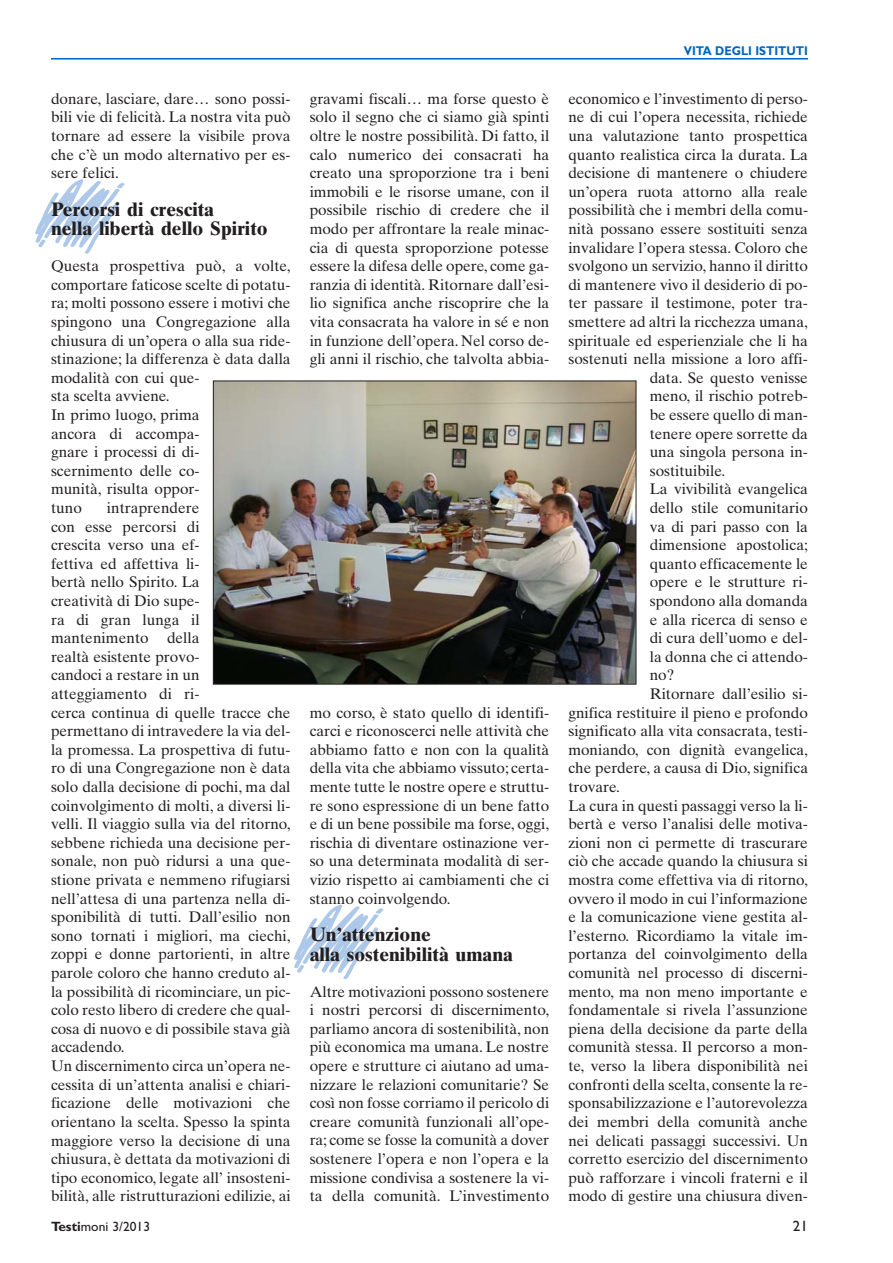
<style>
.page{position:relative;width:893px;height:1263px;background:#fff}
.page>*{position:absolute;margin:0;border:0;box-sizing:border-box;transform-origin:0 0}
.t1{font:700 19.5px/19.5px "Times Ten";color:#231f20}
.t2{font:15.3px/18.6px "Times Ten";color:#231f20;text-align:justify}
.t3{font:15px "Gill Sans";color:#231f20}
.t4{font:13.5px "Gill Sans";color:#231f20}
.t5{font:700 12.75px "Gill Sans";color:#0065bd;scale:.9 1}
.s1{font-weight:700}
</style>
<div class="page">
<hr style="left:51px;top:58px;width:757px;height:2px;background:#0065bd">
<img style="left:215px;top:383px;width:419px;height:299px">
<div style="left:213px;top:381px;width:423px;height:303px;border:1px solid #231f20"></div>
<p class="t2" style="left:51px;top:91px;width:241px">donare, lasciare, dare… sono possi&shy;bili vie di felicità. La nostra vita può tornare ad essere la visibile prova che c’è un modo alternativo per es&shy;sere felici.</p>
<p class="t1" style="left:51px;top:201px;width:218px">Percorsi di crescita<br>nella libertà dello Spirito</p>
<p class="t2" style="left:51px;top:258px;width:241px;text-align:left">Questa prospettiva può, a volte, comportare faticose scelte di potatu&shy;ra; molti possono essere i motivi che spingono una Congregazione alla chiusura di un’opera o alla sua ride&shy;stinazione; la differenza è data dalla modalità con cui que-<br>sta scelta avviene.<br>In primo luogo, prima<br>ancora di accompa-<br>gnare i processi di di-<br>scernimento delle co-<br>munità, risulta oppor-<br>tuno</p>
<p class="t2" style="left:51px;top:500px;width:241px;text-align:left;text-indent:56px">intraprendere<br>con esse percorsi di<br>crescita verso una ef-<br>fettiva ed affettiva li-<br>bertà nello Spirito. La<br>creatività di Dio supe-<br>ra di gran lunga il mantenimento della<br>realtà esistente provo-<br>candoci a restare in un atteggiamento di ri-<br>cerca continua di quelle tracce che permettano di intravedere la via del&shy;la promessa. La prospettiva di futu&shy;ro di una Congregazione non è data solo dalla decisione di pochi, ma dal coinvolgimento di molti, a diversi li&shy;velli. Il viaggio sulla via del ritorno, sebbene richieda una decisione per&shy;sonale, non può ridursi a una que&shy;stione privata e nemmeno rifugiarsi nell’attesa di una partenza nella di&shy;sponibilità di tutti. Dall’esilio non sono tornati i migliori, ma ciechi, zoppi e donne partorienti, in altre parole coloro che hanno creduto al&shy;la possibilità di ricominciare, un pic&shy;colo resto libero di credere che qual&shy;cosa di nuovo e di possibile stava già accadendo.<br>Un discernimento circa un’opera ne&shy;cessita di un’attenta analisi e chiari&shy;ficazione delle motivazioni che orientano la scelta. Spesso la spinta maggiore verso la decisione di una chiusura, è dettata da motivazioni di tipo economico, legate all’ insosteni&shy;bilità, alle ristrutturazioni edilizie, ai</p>
<p class="t2" style="left:310px;top:91px;width:241px">gravami fiscali… ma forse questo è solo il segno che ci siamo già spinti oltre le nostre possibilità. Di fatto, il calo numerico dei consacrati ha creato una sproporzione tra i beni immobili e le risorse umane, con il possibile rischio di credere che il modo per affrontare la reale minac&shy;cia di questa sproporzione potesse essere la difesa delle opere, come ga&shy;ranzia di identità. Ritornare dall’esi&shy;lio significa anche riscoprire che la vita consacrata ha valore in sé e non in funzione dell’opera. Nel corso de&shy;gli anni il rischio, che talvolta abbia-</p>
<p class="t2" style="left:310px;top:705px;width:241px">mo corso, è stato quello di identifi&shy;carci e riconoscerci nelle attività che abbiamo fatto e non con la qualità della vita che abbiamo vissuto; certa&shy;mente tutte le nostre opere e struttu&shy;re sono espressione di un bene fatto e di un bene possibile ma forse, oggi, rischia di diventare ostinazione ver&shy;so una determinata modalità di ser&shy;vizio rispetto ai cambiamenti che ci stanno coinvolgendo.</p>
<p class="t1" style="left:310px;top:927px;width:205px">Un’attenzione<br>alla sostenibilità umana</p>
<p class="t2" style="left:310px;top:984px;width:241px">Altre motivazioni possono sostenere i nostri percorsi di discernimento, parliamo ancora di sostenibilità, non più economica ma umana. Le nostre opere e strutture ci aiutano ad uma&shy;nizzare le relazioni comunitarie? Se così non fosse corriamo il pericolo di creare comunità funzionali all’ope&shy;ra; come se fosse la comunità a dover sostenere l’opera e non l’opera e la missione condivisa a sostenere la vi&shy;ta della comunità. L’investimento</p>
<p class="t5" style="left:684px;top:46px;width:139px">VITA DEGLI ISTITUTI</p>
<p class="t2" style="left:568px;top:91px;width:241px">economico e l’investimento di perso-</p>
<p class="t2" style="left:568px;top:109px;width:241px">ne di cui l’opera necessita, richiede</p>
<p class="t2" style="left:568px;top:128px;width:241px">una valutazione tanto prospettica</p>
<p class="t2" style="left:568px;top:147px;width:241px">quanto realistica circa la durata. La</p>
<p class="t2" style="left:568px;top:165px;width:241px">decisione di mantenere o chiudere</p>
<p class="t2" style="left:568px;top:184px;width:241px">un’opera ruota attorno alla reale</p>
<p class="t2" style="left:568px;top:202px;width:241px">possibilità che i membri della comu-</p>
<p class="t2" style="left:568px;top:221px;width:241px">nità possano essere sostituiti senza</p>
<p class="t2" style="left:568px;top:240px;width:241px">invalidare l’opera stessa. Coloro che</p>
<p class="t2" style="left:568px;top:258px;width:241px">svolgono un servizio, hanno il diritto</p>
<p class="t2" style="left:568px;top:277px;width:241px">di mantenere vivo il desiderio di po-</p>
<p class="t2" style="left:568px;top:295px;width:241px">ter passare il testimone, poter tra-</p>
<p class="t2" style="left:568px;top:314px;width:241px">smettere ad altri la ricchezza umana,</p>
<p class="t2" style="left:568px;top:333px;width:241px">spirituale ed esperienziale che li ha</p>
<p class="t2" style="left:568px;top:351px;width:241px">sostenuti nella missione a loro affi-</p>
<p class="t2" style="left:650px;top:370px;width:160px">data. Se questo venisse</p>
<p class="t2" style="left:650px;top:388px;width:160px">meno, il rischio potreb-</p>
<p class="t2" style="left:650px;top:407px;width:160px">be essere quello di man-</p>
<p class="t2" style="left:650px;top:426px;width:160px">tenere opere sorrette da</p>
<p class="t2" style="left:650px;top:444px;width:160px">una singola persona in-</p>
<p class="t2" style="left:650px;top:463px;width:77px">sostituibile.</p>
<p class="t2" style="left:650px;top:481px;width:160px">La vivibilità evangelica</p>
<p class="t2" style="left:650px;top:500px;width:160px">dello stile comunitario</p>
<p class="t2" style="left:650px;top:519px;width:160px">va di pari passo con la</p>
<p class="t2" style="left:650px;top:537px;width:160px">dimensione apostolica;</p>
<p class="t2" style="left:650px;top:556px;width:160px">quanto efficacemente le</p>
<p class="t2" style="left:650px;top:574px;width:160px">opere e le strutture ri-</p>
<p class="t2" style="left:650px;top:593px;width:160px">spondono alla domanda</p>
<p class="t2" style="left:650px;top:612px;width:160px">e alla ricerca di senso e</p>
<p class="t2" style="left:650px;top:630px;width:160px">di cura dell’uomo e del-</p>
<p class="t2" style="left:650px;top:649px;width:160px">la donna che ci attendo-</p>
<p class="t2" style="left:650px;top:667px;width:26px">no?</p>
<p class="t2" style="left:650px;top:686px;width:160px">Ritornare dall’esilio si-</p>
<p class="t2" style="left:568px;top:705px;width:241px">gnifica restituire il pieno e profondo</p>
<p class="t2" style="left:568px;top:723px;width:241px">significato alla vita consacrata, testi-</p>
<p class="t2" style="left:568px;top:742px;width:241px">moniando, con dignità evangelica,</p>
<p class="t2" style="left:568px;top:760px;width:241px">che perdere, a causa di Dio, significa</p>
<p class="t2" style="left:568px;top:779px;width:53px">trovare.</p>
<p class="t2" style="left:568px;top:798px;width:241px">La cura in questi passaggi verso la li-</p>
<p class="t2" style="left:568px;top:816px;width:241px">bertà e verso l’analisi delle motiva-</p>
<p class="t2" style="left:568px;top:835px;width:241px">zioni non ci permette di trascurare</p>
<p class="t2" style="left:568px;top:853px;width:241px">ciò che accade quando la chiusura si</p>
<p class="t2" style="left:568px;top:872px;width:241px">mostra come effettiva via di ritorno,</p>
<p class="t2" style="left:568px;top:891px;width:241px">ovvero il modo in cui l’informazione</p>
<p class="t2" style="left:568px;top:909px;width:241px">e la comunicazione viene gestita al-</p>
<p class="t2" style="left:568px;top:928px;width:241px">l’esterno. Ricordiamo la vitale im-</p>
<p class="t2" style="left:568px;top:946px;width:241px">portanza del coinvolgimento della</p>
<p class="t2" style="left:568px;top:965px;width:241px">comunità nel processo di discerni-</p>
<p class="t2" style="left:568px;top:984px;width:241px">mento, ma non meno importante e</p>
<p class="t2" style="left:568px;top:1002px;width:241px">fondamentale si rivela l’assunzione</p>
<p class="t2" style="left:568px;top:1021px;width:241px">piena della decisione da parte della</p>
<p class="t2" style="left:568px;top:1039px;width:241px">comunità stessa. Il percorso a mon-</p>
<p class="t2" style="left:568px;top:1058px;width:241px">te, verso la libera disponibilità nei</p>
<p class="t2" style="left:568px;top:1077px;width:241px">confronti della scelta, consente la re-</p>
<p class="t2" style="left:568px;top:1095px;width:241px">sponsabilizzazione e l’autorevolezza</p>
<p class="t2" style="left:568px;top:1114px;width:241px">dei membri della comunità anche</p>
<p class="t2" style="left:568px;top:1132px;width:241px">nei delicati passaggi successivi. Un</p>
<p class="t2" style="left:568px;top:1151px;width:241px">corretto esercizio del discernimento</p>
<p class="t2" style="left:568px;top:1170px;width:241px">può rafforzare i vincoli fraterni e il</p>
<p class="t2" style="left:568px;top:1188px;width:241px">modo di gestire una chiusura diven-</p>
<p class="t4" style="left:51px;top:1222px;width:101px"><span class="s1">Testi</span>moni 3/2013</p>
<p class="t3" style="left:793px;top:1221px;width:16px">21</p>
</div>
